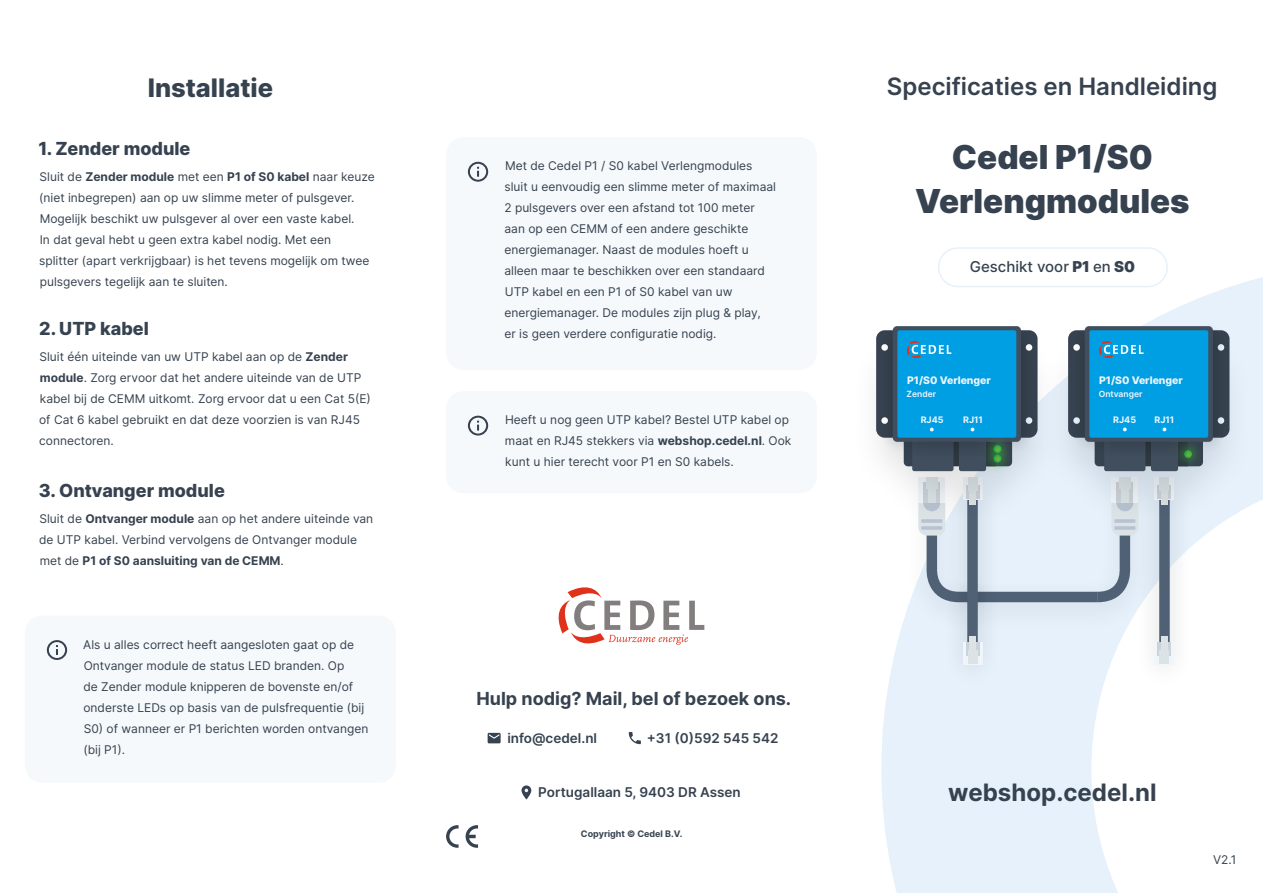
<style>
.page{position:relative;width:1263px;height:893px;background:#fff}
.page>*{position:absolute;margin:0;border:0;box-sizing:border-box;transform-origin:0 0}
.t1{font:900 33px/43.5px "Inter";color:#36424f;text-align:center}
.t2{font:800 25.5px "Inter";color:#36424f}
.t3{font:600 24px "Inter";color:#36424f}
.t4{font:700 24px "Inter";color:#36424f}
.t5{font:800 18px "Inter";color:#36424f}
.t6{font:700 18px "Inter";color:#36424f}
.t7{font:500 15px "Inter";color:#36424f}
.t8{font:600 13.5px "Inter";color:#36424f}
.t9{font:12px/21px "Inter";color:#36424f}
.t10{font:800 10.35px "Inter";color:#f0f5fa}
.t11{font:700 9px "Inter";color:#36424f}
.t12{font:700 9px "Inter";color:#f0f5fa}
.t13{font:600 8.55px "Inter";color:#f0f5fa}
.s1{font-weight:700}
.s2{font-weight:900}
</style>
<div class="page">
<svg style="left:881px;top:272px;width:382px;height:621px"></svg>
<svg style="left:558px;top:587px;width:146px;height:58px"></svg>
<div style="left:446px;top:137px;width:371px;height:233px;background:#f5f9fc;border-radius:17px"></div>
<div style="left:446px;top:391px;width:371px;height:102px;background:#f5f9fc;border-radius:17px"></div>
<svg style="left:629px;top:732px;width:12px;height:12px"></svg>
<svg style="left:488px;top:733px;width:13px;height:10px"></svg>
<svg style="left:468px;top:162px;width:20px;height:20px"></svg>
<svg style="left:521px;top:785px;width:10px;height:15px"></svg>
<div style="left:905px;top:474px;width:247px;height:158px;background:#000;opacity:.18"></div>
<div style="left:1135px;top:467px;width:58px;height:224px;background:#000;opacity:.18"></div>
<div style="left:1159px;top:486px;width:11px;height:169px;background:#506176"></div>
<svg style="left:918px;top:525px;width:220px;height:82px;background:#c6d2df"></svg>
<div style="left:943px;top:467px;width:58px;height:224px;background:#000;opacity:.18"></div>
<div style="left:967px;top:486px;width:11px;height:169px;background:#506176"></div>
<div style="left:962px;top:642px;width:20px;height:22px;background:linear-gradient(to bottom,#f0f5fa,#f0f5fa)"></div>
<svg style="left:966px;top:642px;width:13px;height:14px"></svg>
<div style="left:969px;top:637px;width:7px;height:17px;background:#dbe3e6"></div>
<div style="left:967px;top:651px;width:10px;height:13px;background:#dbe3e6"></div>
<div style="left:1154px;top:642px;width:20px;height:22px;background:#f0f5fa"></div>
<svg style="left:1158px;top:642px;width:13px;height:14px"></svg>
<div style="left:1161px;top:637px;width:6px;height:17px;background:#dbe3e6"></div>
<div style="left:1159px;top:651px;width:10px;height:13px;background:#dbe3e6"></div>
<svg style="left:468px;top:416px;width:20px;height:20px"></svg>
<div style="left:848px;top:333px;width:216px;height:192px;background:#000;opacity:.12"></div>
<div style="left:1039px;top:333px;width:216px;height:192px;background:#000;opacity:.12"></div>
<div style="left:1068px;top:330px;width:161px;height:108px;background:#36424f;border-radius:9px"></div>
<svg style="left:1145px;top:461px;width:6px;height:5px"></svg>
<div style="left:1104px;top:431px;width:41px;height:40px;background:#404e5d;border-radius:2px"></div>
<div style="left:1151px;top:433px;width:27px;height:38px;background:#404e5d;border-radius:2px"></div>
<div style="left:876px;top:330px;width:161px;height:108px;background:#36424f;border-radius:9px"></div>
<svg style="left:953px;top:462px;width:6px;height:4px"></svg>
<div style="left:912px;top:431px;width:41px;height:40px;background:#404e5d;border-radius:2px"></div>
<div style="left:959px;top:433px;width:27px;height:38px;background:#404e5d;border-radius:2px"></div>
<div style="left:999px;top:322px;width:34px;height:133px;background:#000;opacity:.4"></div>
<div style="left:881px;top:322px;width:34px;height:134px;background:#000;opacity:.4"></div>
<div style="left:1191px;top:321px;width:34px;height:133px;background:#000;opacity:.4"></div>
<div style="left:1073px;top:321px;width:34px;height:134px;background:#000;opacity:.4"></div>
<div style="left:893px;top:326px;width:128px;height:116px;background:#404e5d;border-radius:4px"></div>
<div style="left:897px;top:330px;width:119px;height:108px;background:#009fe3;border-radius:2px"></div>
<div style="left:1085px;top:326px;width:128px;height:116px;background:#404e5d;border-radius:4px"></div>
<div style="left:1089px;top:330px;width:119px;height:108px;background:#009fe3;border-radius:2px"></div>
<div style="left:25px;top:616px;width:371px;height:167px;background:#f5f9fc;border-radius:17px"></div>
<svg style="left:47px;top:640px;width:20px;height:20px"></svg>
<svg style="left:446px;top:825px;width:12px;height:23px"></svg>
<svg style="left:466px;top:825px;width:12px;height:23px"></svg>
<div style="left:938px;top:247px;width:230px;height:40px;border:2px solid #e6f1fc;border-radius:19px"></div>
<div style="left:982px;top:444px;width:31px;height:30px;background:#38c733;opacity:.8"></div>
<svg style="left:882px;top:337px;width:149px;height:125px"></svg>
<div style="left:1173px;top:439px;width:30px;height:30px;background:#38c733;opacity:.8"></div>
<svg style="left:1073px;top:337px;width:149px;height:124px"></svg>
<h2 class="t2" style="left:148px;top:68px;width:127px">Installatie</h2>
<h3 class="t3" style="left:887px;top:69px;width:332px">Specificaties en Handleiding</h3>
<h3 class="t5" style="left:39px;top:135px;width:153px">1. Zender module</h3>
<p class="t9" style="left:39px;top:166px;width:337px">Sluit de <span class="s1">Zender module</span> met een <span class="s1">P1 of S0 kabel</span> naar keuze (niet inbegrepen) aan op uw slimme meter of pulsgever.<br>Mogelijk beschikt uw pulsgever al over een vaste kabel.<br>In dat geval hebt u geen extra kabel nodig. Met een<br>splitter (apart verkrijgbaar) is het tevens mogelijk om twee pulsgevers tegelijk aan te sluiten.</p>
<h3 class="t5" style="left:39px;top:315px;width:111px">2. UTP kabel</h3>
<p class="t9" style="left:39px;top:346px;width:333px">Sluit één uiteinde van uw UTP kabel aan op de <span class="s1">Zender module</span>. Zorg ervoor dat het andere uiteinde van de UTP kabel bij de CEMM uitkomt. Zorg ervoor dat u een Cat 5(E) of Cat 6 kabel gebruikt en dat deze voorzien is van RJ45 connectoren.</p>
<h3 class="t5" style="left:39px;top:477px;width:187px">3. Ontvanger module</h3>
<p class="t9" style="left:39px;top:508px;width:336px">Sluit de <span class="s1">Ontvanger module</span> aan op het andere uiteinde van de UTP kabel. Verbind vervolgens de Ontvanger module met de <span class="s1">P1 of S0 aansluiting van de CEMM</span>.</p>
<p class="t9" style="left:83px;top:633px;width:287px">Als u alles correct heeft aangesloten gaat op de Ontvanger module de status LED branden. Op<br>de Zender module knipperen de bovenste en/of onderste LEDs op basis van de pulsfrequentie (bij S0) of wanneer er P1 berichten worden ontvangen (bij P1).</p>
<p class="t9" style="left:504px;top:155px;width:273px">Met de Cedel P1 / S0 kabel Verlengmodules sluit u eenvoudig een slimme meter of maximaal 2 pulsgevers over een afstand tot 100 meter aan op een CEMM of een andere geschikte energiemanager. Naast de modules hoeft u alleen maar te beschikken over een standaard UTP kabel en een P1 of S0 kabel van uw energiemanager. De modules zijn plug &amp; play,<br>er is geen verdere configuratie nodig.</p>
<p class="t9" style="left:505px;top:409px;width:288px">Heeft u nog geen UTP kabel? Bestel UTP kabel op maat en RJ45 stekkers via <span class="s1">webshop.cedel.nl</span>. Ook kunt u hier terecht voor P1 en S0 kabels.</p>
<h3 class="t6" style="left:476px;top:685px;width:316px">Hulp nodig? Mail, bel of bezoek ons.</h3>
<p class="t8" style="left:507px;top:728px;width:91px">info@cedel.nl</p>
<p class="t8" style="left:647px;top:728px;width:133px">+31 (0)592 545 542</p>
<p class="t8" style="left:538px;top:782px;width:204px">Portugallaan 5, 9403 DR Assen</p>
<p class="t11" style="left:581px;top:827px;width:103px">Copyright © Cedel B.V.</p>
<h1 class="t1" style="left:915px;top:134px;width:276px">Cedel P1/S0<br>Verlengmodules</h1>
<p class="t7" style="left:970px;top:255px;width:167px">Geschikt voor <span class="s2">P1</span> en <span class="s2">S0</span></p>
<p class="t10" style="left:907px;top:372px;width:85px">P1/S0 Verlenger</p>
<p class="t13" style="left:906px;top:388px;width:31px">Zender</p>
<p class="t10" style="left:1099px;top:372px;width:85px">P1/S0 Verlenger</p>
<p class="t13" style="left:1099px;top:388px;width:45px">Ontvanger</p>
<p class="t12" style="left:921px;top:413px;width:24px">RJ45</p>
<p class="t12" style="left:963px;top:413px;width:21px">RJ11</p>
<p class="t12" style="left:1113px;top:413px;width:24px">RJ45</p>
<p class="t12" style="left:1154px;top:413px;width:21px">RJ11</p>
<h3 class="t4" style="left:948px;top:774px;width:210px">webshop.cedel.nl</h3>
<p class="t9" style="left:1213px;top:849px;width:25px">V2.1</p>
</div>
